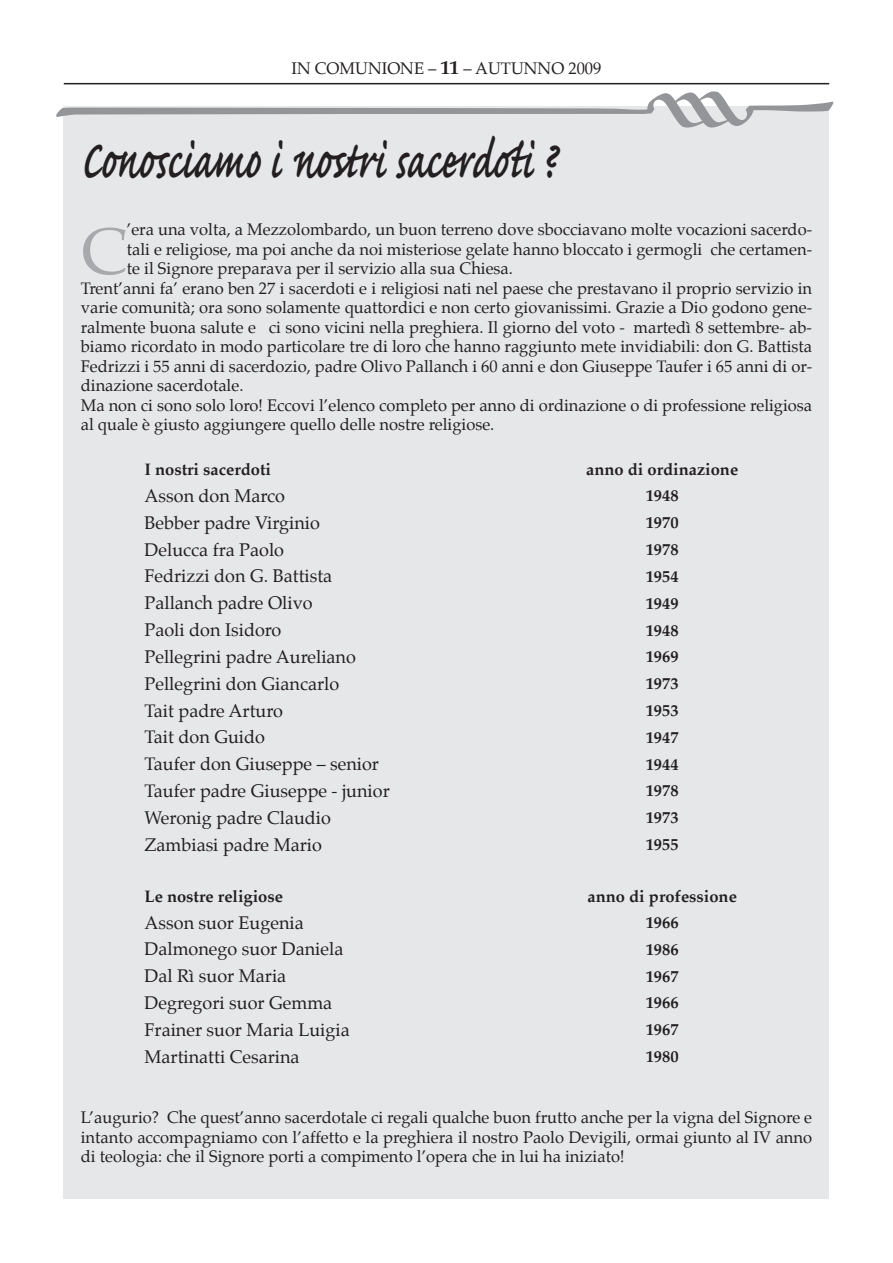
<style>
.page{position:relative;width:893px;height:1263px;background:#fff}
.page>*{position:absolute;margin:0;border:0;box-sizing:border-box;transform-origin:0 0}
.t1{font:600 69px "Caflisch Script Pro";color:#231f20;scale:.7 1}
.t2{font:65.85px "Palatino";color:#a8a9ad}
.t3{font:18px "Palatino";color:#231f20}
.t4{font:16.5px/19.5px "Palatino";color:#231f20;text-align:justify}
.t5{font:700 16.5px "Palatino";color:#231f20}
.s1{font-weight:700;font-size:19.5px}
</style>
<div class="page">
<hr style="left:64px;top:83px;width:765px;height:1px;background:#231f20">
<div style="left:64px;top:106px;width:765px;height:1093px;background:#e6e7e9"></div>
<svg style="left:56px;top:91px;width:777px;height:37px"></svg>
<p class="t4" style="left:292px;top:60px;width:311px">IN COMUNIONE – <span class="s1">11</span> – AUTUNNO 2009</p>
<h1 class="t1" style="left:81px;top:124px;width:680px">Conosciamo i nostri sacerdoti ?</h1>
<h2 class="t2" style="left:81px;top:209px;width:48px">C</h2>
<p class="t4" style="left:127px;top:221px;width:687px">’era una volta, a Mezzolombardo, un buon terreno dove sbocciavano molte vocazioni sacerdo-</p>
<p class="t4" style="left:127px;top:241px;width:687px">tali e religiose, ma poi anche da noi misteriose gelate hanno bloccato i germogli che certamen-</p>
<p class="t4" style="left:127px;top:260px;width:388px">te il Signore preparava per il servizio alla sua Chiesa.</p>
<p class="t4" style="left:81px;top:280px;width:733px">Trent’anni fa’ erano ben 27 i sacerdoti e i religiosi nati nel paese che prestavano il proprio servizio in</p>
<p class="t4" style="left:81px;top:299px;width:733px">varie comunità; ora sono solamente quattordici e non certo giovanissimi. Grazie a Dio godono gene-</p>
<p class="t4" style="left:81px;top:319px;width:733px">ralmente buona salute e ci sono vicini nella preghiera. Il giorno del voto - martedì 8 settembre- ab-</p>
<p class="t4" style="left:81px;top:338px;width:733px">biamo ricordato in modo particolare tre di loro che hanno raggiunto mete invidiabili: don G. Battista</p>
<p class="t4" style="left:81px;top:358px;width:733px">Fedrizzi i 55 anni di sacerdozio, padre Olivo Pallanch i 60 anni e don Giuseppe Taufer i 65 anni di or-</p>
<p class="t4" style="left:81px;top:377px;width:164px">dinazione sacerdotale.</p>
<p class="t4" style="left:81px;top:397px;width:733px">Ma non ci sono solo loro! Eccovi l’elenco completo per anno di ordinazione o di professione religiosa</p>
<p class="t4" style="left:81px;top:416px;width:415px">al quale è giusto aggiungere quello delle nostre religiose.</p>
<p class="t5" style="left:145px;top:459px;width:128px">I nostri sacerdoti</p>
<p class="t5" style="left:586px;top:459px;width:154px">anno di ordinazione</p>
<p class="t3" style="left:145px;top:484px;width:142px">Asson don Marco</p>
<p class="t5" style="left:646px;top:486px;width:34px">1948</p>
<p class="t3" style="left:145px;top:511px;width:177px">Bebber padre Virginio</p>
<p class="t5" style="left:646px;top:512px;width:34px">1970</p>
<p class="t3" style="left:145px;top:538px;width:141px">Delucca fra Paolo</p>
<p class="t5" style="left:646px;top:539px;width:34px">1978</p>
<p class="t3" style="left:145px;top:564px;width:189px">Fedrizzi don G. Battista</p>
<p class="t5" style="left:646px;top:566px;width:34px">1954</p>
<p class="t3" style="left:145px;top:591px;width:170px">Pallanch padre Olivo</p>
<p class="t5" style="left:646px;top:593px;width:34px">1949</p>
<p class="t3" style="left:145px;top:618px;width:138px">Paoli don Isidoro</p>
<p class="t5" style="left:646px;top:620px;width:34px">1948</p>
<p class="t3" style="left:145px;top:645px;width:213px">Pellegrini padre Aureliano</p>
<p class="t5" style="left:646px;top:646px;width:34px">1969</p>
<p class="t3" style="left:145px;top:672px;width:196px">Pellegrini don Giancarlo</p>
<p class="t5" style="left:646px;top:673px;width:34px">1973</p>
<p class="t3" style="left:145px;top:699px;width:140px">Tait padre Arturo</p>
<p class="t5" style="left:646px;top:700px;width:34px">1953</p>
<p class="t3" style="left:145px;top:725px;width:122px">Tait don Guido</p>
<p class="t5" style="left:646px;top:727px;width:34px">1947</p>
<p class="t3" style="left:145px;top:752px;width:236px">Taufer don Giuseppe – senior</p>
<p class="t5" style="left:646px;top:754px;width:34px">1944</p>
<p class="t3" style="left:145px;top:779px;width:247px">Taufer padre Giuseppe - junior</p>
<p class="t5" style="left:646px;top:780px;width:34px">1978</p>
<p class="t3" style="left:145px;top:806px;width:188px">Weronig padre Claudio</p>
<p class="t5" style="left:646px;top:807px;width:34px">1973</p>
<p class="t3" style="left:145px;top:833px;width:179px">Zambiasi padre Mario</p>
<p class="t5" style="left:646px;top:834px;width:34px">1955</p>
<p class="t5" style="left:145px;top:886px;width:140px">Le nostre religiose</p>
<p class="t5" style="left:587px;top:886px;width:151px">anno di professione</p>
<p class="t3" style="left:145px;top:911px;width:161px">Asson suor Eugenia</p>
<p class="t5" style="left:646px;top:912px;width:34px">1966</p>
<p class="t3" style="left:145px;top:937px;width:200px">Dalmonego suor Daniela</p>
<p class="t5" style="left:646px;top:939px;width:34px">1986</p>
<p class="t3" style="left:145px;top:964px;width:143px">Dal Rì suor Maria</p>
<p class="t5" style="left:646px;top:966px;width:34px">1967</p>
<p class="t3" style="left:145px;top:991px;width:189px">Degregori suor Gemma</p>
<p class="t5" style="left:646px;top:992px;width:34px">1966</p>
<p class="t3" style="left:145px;top:1018px;width:207px">Frainer suor Maria Luigia</p>
<p class="t5" style="left:646px;top:1019px;width:34px">1967</p>
<p class="t3" style="left:145px;top:1045px;width:157px">Martinatti Cesarina</p>
<p class="t5" style="left:646px;top:1046px;width:34px">1980</p>
<p class="t4" style="left:81px;top:1109px;width:733px">L’augurio? Che quest’anno sacerdotale ci regali qualche buon frutto anche per la vigna del Signore e intanto accompagniamo con l’affetto e la preghiera il nostro Paolo Devigili, ormai giunto al IV anno di teologia: che il Signore porti a compimento l’opera che in lui ha iniziato!</p>
</div>
